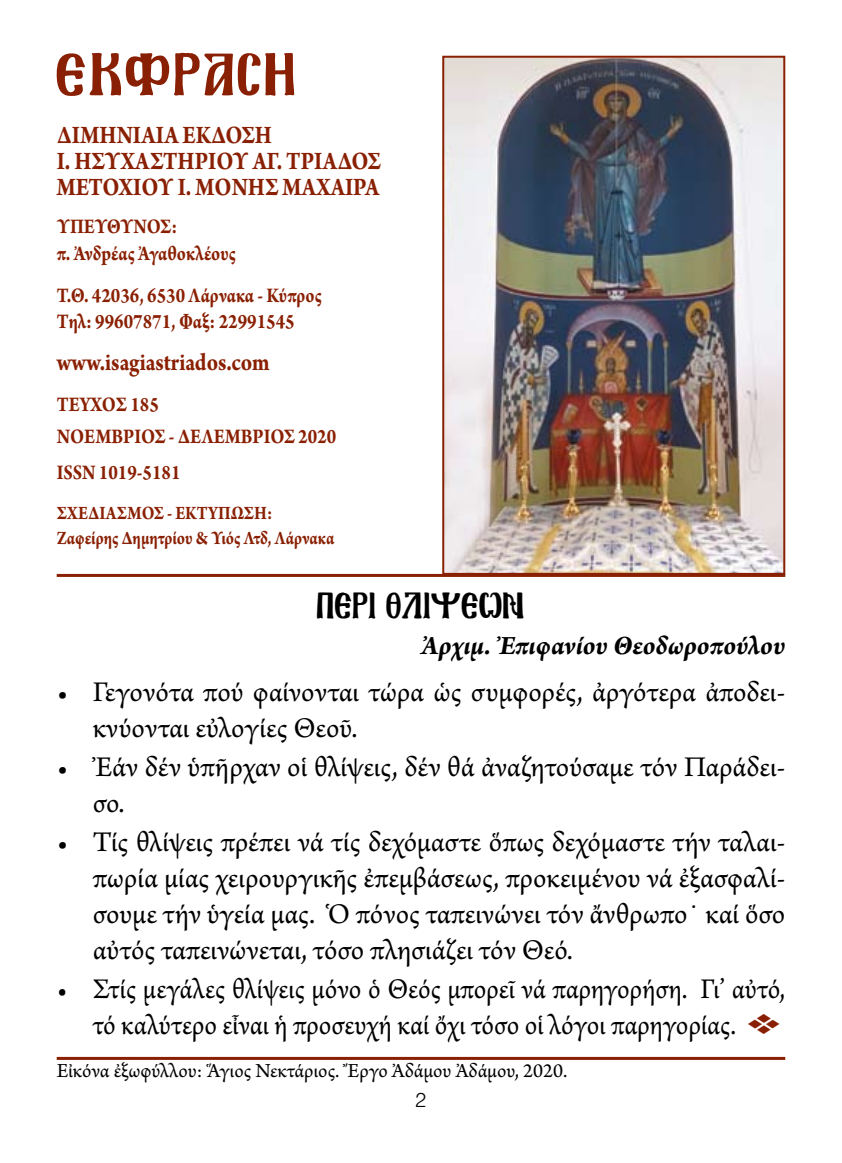
<style>
.page{position:relative;width:842px;height:1163px;background:#fff}
.page>*{position:absolute;margin:0;border:0;box-sizing:border-box;transform-origin:0 0}
.t1{font:53.2px "Mg Ekklisia Normal";letter-spacing:.04em;color:#8a2003}
.t2{font:32px "Mg Ekklisia Normal";color:#000;scale:.95 1}
.t3{font:30px/36px "Arno Pro";letter-spacing:-.005em;color:#000}
.t4{font:30px/36px "Arno Pro";letter-spacing:-.005em;color:#000;text-align:right;scale:.94 1}
.t5{font:italic 700 28px "Arno Pro";letter-spacing:-.005em;color:#000}
.t6{font:700 26.6px/26px "Arno Pro";color:#8a2003;scale:.85 1}
.t7{font:700 26px "Arno Pro";color:#8a2003;scale:.85 1}
.t8{font:700 22px/26.4px "Arno Pro";color:#8a2003;scale:.85 1}
.t9{font:21px "Arno Pro";letter-spacing:-.005em;color:#000}
.t10{font:700 20px/24px "Arno Pro";color:#8a2003;scale:.85 1}
.t11{font:300 20px "UB Helvetica";color:#000}
.s1{font-family:"Type Embellishments One Let Plain";color:#8a2003}
</style>
<div class="page">
<hr style="left:57px;top:1056px;width:728px;height:3px;background:#8a2003">
<hr style="left:57px;top:574px;width:728px;height:3px;background:#8a2003">
<img style="left:445px;top:59px;width:337px;height:512px">
<div style="left:442px;top:56px;width:343px;height:518px;border:2px solid #8a2003"></div>
<h1 class="t1" style="left:57px;top:53px;width:242px">EKºPA™H</h1>
<p class="t6" style="left:57px;top:123px;width:383px">ΔIMHNIAIA EKΔΟΣΗ<br>I. ΗΣΥΧΑΣΤΗΡΙΟΥ ΑΓ. ΤΡΙΑΔΟΣ<br>ΜΕΤΟΧΙΟΥ Ι. ΜΟΝΗΣ ΜΑΧΑΙΡΑ</p>
<p class="t8" style="left:57px;top:215px;width:212px">ΥΠΕΥΘΥΝΟΣ:<br>π. Ἀνδpέας Ἀγαθοκλέους</p>
<p class="t8" style="left:57px;top:283px;width:313px">T.Θ. 42036, 6530 Λάρνακα - Kύπρος<br>Tηλ: 99607871, Φαξ: 22991545</p>
<p class="t7" style="left:57px;top:347px;width:252px">www.isagiastriados.com</p>
<p class="t8" style="left:57px;top:390px;width:330px;line-height:32px">TEYXOΣ 185<br>ΝΟΕΜΒΡΙΟΣ - ΔΕΛΕΜΒΡΙΟΣ 2020</p>
<p class="t8" style="left:57px;top:460px;width:147px">ISSN 1019-5181</p>
<p class="t10" style="left:57px;top:502px;width:328px">ΣΧΕΔΙΑΣΜΟΣ - EKTYΠΩΣΗ:<br>Ζαφείρης Δημητρίου &amp; Υιός Λτδ, Λάρνακα</p>
<p class="t2" style="left:317px;top:592px;width:220px">pERI ULICEVN</p>
<p class="t5" style="left:421px;top:629px;width:365px">Ἀρχιμ. Ἐπιφανίου Θεοδωροπούλου</p>
<p class="t3" style="left:93px;top:675px;width:694px;text-indent:-36px">• Γεγονότα πού φαίνονται τώρα ὡς συμφορές, ἀργότερα ἀποδει&shy;κνύονται εὐλογίες Θεοῦ.</p>
<p class="t3" style="left:93px;top:750px;width:694px;text-indent:-36px">• Ἐάν δέν ὑπῆρχαν οἱ θλίψεις, δέν θά ἀναζητούσαμε τόν Παράδει&shy;σο.</p>
<p class="t3" style="left:93px;top:825px;width:694px;text-align:justify;text-indent:-36px">• Τίς θλίψεις πρέπει νά τίς δεχόμαστε ὅπως δεχόμαστε τήν ταλαι&shy;πωρία μίας χειρουργικῆς ἐπεμβάσεως, προκειμένου νά ἐξασφαλί&shy;σουμε τήν ὑγεία μας. Ὁ πόνος ταπεινώνει τόν ἄνθρωπο˙ καί ὅσο αὐτός ταπεινώνεται, τόσο πλησιάζει τόν Θεό.</p>
<p class="t4" style="left:57px;top:972px;width:776px">• Στίς μεγάλες θλίψεις μόνο ὁ Θεός μπορεῖ νά παρηγορήση. Γι’ αὐτό, τό καλύτερο εἶναι ἡ προσευχή καί ὄχι τόσο οἱ λόγοι παρηγορίας. <span class="s1">E</span></p>
<p class="t9" style="left:57px;top:1058px;width:512px">Εἰκόνα ἐξωφύλλου: Ἅγιος Νεκτάριος. Ἔργο Ἀδάμου Ἀδάμου, 2020.</p>
<p class="t11" style="left:416px;top:1087px;width:12px">2</p>
</div>
